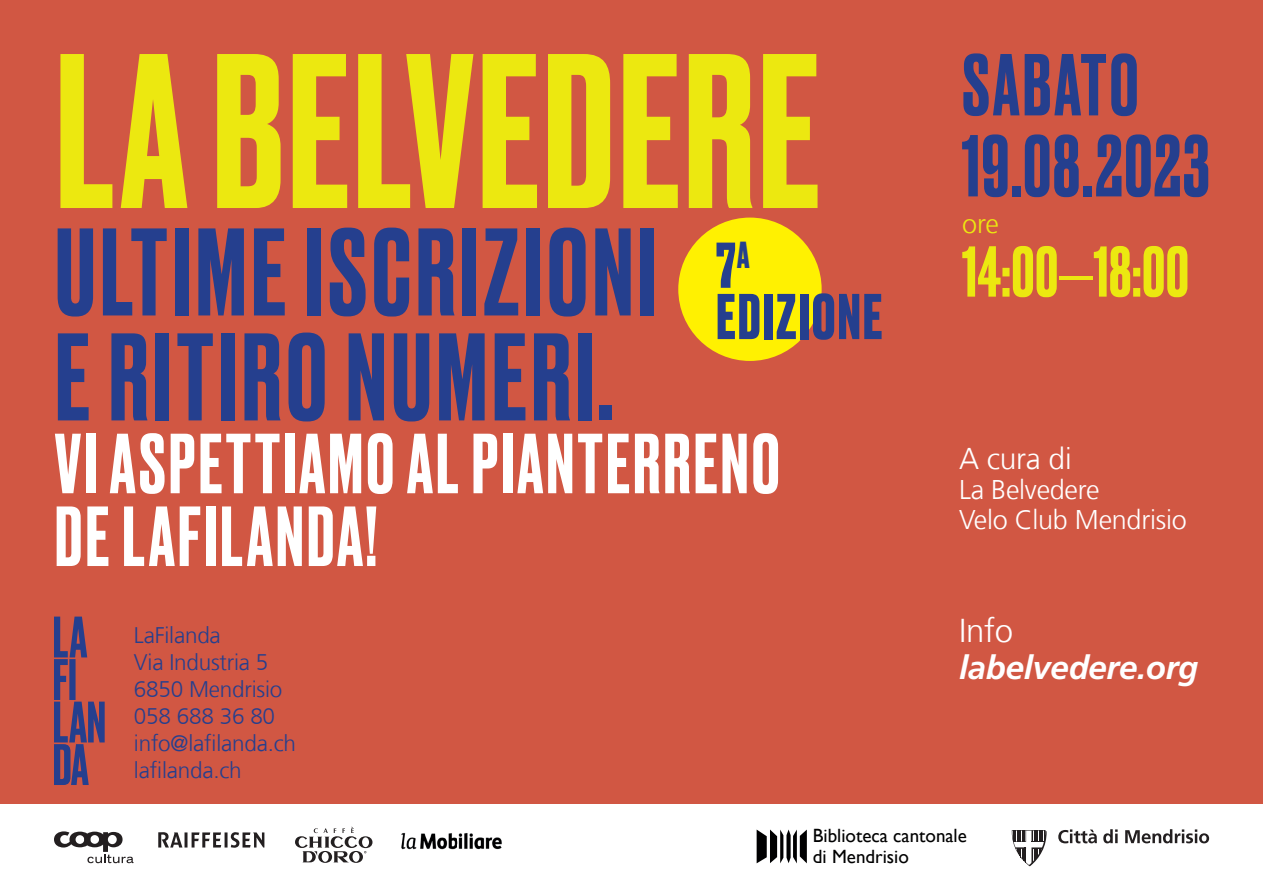
<style>
.page{position:relative;width:1263px;height:893px;background:#fff}
.page>*{position:absolute;margin:0;border:0;box-sizing:border-box;transform-origin:0 0}
.t1{font:500 207px "Druk";letter-spacing:.02em;color:#ece810}
.t2{font:500 117px/105px "Druk";letter-spacing:.04em;color:#253f8e}
.t3{font:500 82.5px/81px "Druk";letter-spacing:.02em;color:#253f8e}
.t4{font:500 80.1px/72.8px "Druk";letter-spacing:.04em;color:#fff}
.t5{font:500 67.5px "Druk";letter-spacing:.01em;color:#ece810}
.t6{font:700 60.75px/51.3px "Druk";letter-spacing:.04em;color:#253f8e}
.t7{font:italic 700 33px "Frutiger LT Com";letter-spacing:-.01em;color:#fff}
.t8{font:300 33px "Frutiger LT Com";color:#fff}
.t9{font:300 30px "Frutiger LT Com";letter-spacing:-.01em;color:#fff}
.t10{font:300 27px/30px "Frutiger LT Com";letter-spacing:-.01em;color:#fff}
.t11{font:300 27px "Frutiger LT Com";color:#ece810}
.t12{font:300 22.5px/27px "Frutiger LT Com";letter-spacing:-.01em;color:#253f8e}
.t13{font:19.2px/20.2px "Gill Sans";color:#000001}
.s1{font-family:"Frutiger LT Com";font-weight:300}
</style>
<div class="page">
<div style="left:0;top:0;width:1263px;height:804px;background:#d15743"></div>
<div style="left:678px;top:218px;width:144px;height:143px;background:#fff101;border-radius:50%"></div>
<svg style="left:54px;top:617px;width:51px;height:168px"></svg>
<svg style="left:1012px;top:830px;width:35px;height:36px"></svg>
<svg style="left:1058px;top:829px;width:39px;height:14px"></svg>
<svg style="left:1103px;top:829px;width:14px;height:14px"></svg>
<svg style="left:1125px;top:829px;width:84px;height:14px"></svg>
<svg style="left:757px;top:829px;width:50px;height:34px"></svg>
<svg style="left:54px;top:831px;width:80px;height:32px"></svg>
<svg style="left:158px;top:832px;width:106px;height:16px"></svg>
<img style="left:401px;top:832px;width:101px;height:18px">
<svg style="left:295px;top:827px;width:77px;height:36px"></svg>
<h1 class="t1" style="left:56px;top:-10px;width:765px">LA BELVEDERE</h1>
<h3 class="t3" style="left:961px;top:40px;width:250px">SABATO<br>19.08.2023</h3>
<h3 class="t5" style="left:962px;top:225px;width:229px">14:00<span class="s1">–</span>18:00</h3>
<p class="t11" style="left:962px;top:208px;width:39px">ore</p>
<h2 class="t2" style="left:55px;top:214px;width:603px">ULTIME ISCRIZIONI<br>E RITIRO NUMERI.</h2>
<h3 class="t4" style="left:55px;top:423px;width:726px">VI ASPETTIAMO AL PIANTERRENO<br>DE LAFILANDA!</h3>
<h3 class="t6" style="left:716px;top:237px;width:168px">7<sup>A<br></sup>EDIZIONE</h3>
<h3 class="t9" style="left:959px;top:441px;width:114px">A cura di</h3>
<p class="t10" style="left:959px;top:475px;width:229px">La Belvedere<br>Velo Club Mendrisio</p>
<p class="t12" style="left:134px;top:621px;width:164px">LaFilanda<br>Via Industria 5<br>6850 Mendrisio<br>058 688 36 80 info@lafilanda.ch lafilanda.ch</p>
<h3 class="t8" style="left:959px;top:611px;width:56px">Info</h3>
<h3 class="t7" style="left:959px;top:648px;width:241px">labelvedere.org</h3>
<p class="t13" style="left:813px;top:826px;width:155px">Biblioteca cantonale di Mendrisio</p>
</div>
